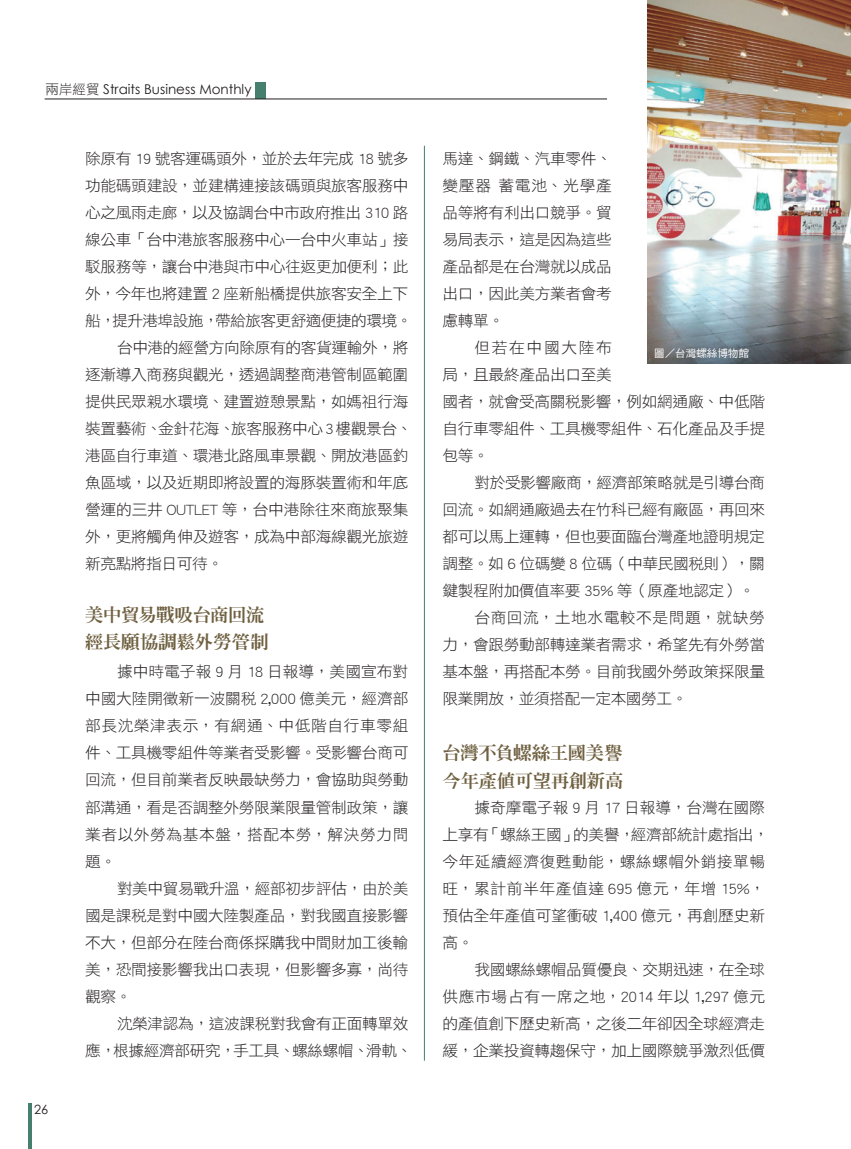
<style>
.page{position:relative;width:851px;height:1149px;background:#fff}
.page>*{position:absolute;margin:0;border:0;box-sizing:border-box;transform-origin:0 0}
.t1{font:800 17.7px/27px "Inn Ming";letter-spacing:-.015em;color:#6f6040}
.t2{font:15.3px/27px "DF Hei Std W3";letter-spacing:-.025em;color:#231f20;text-align:justify}
.t3{font:15.3px/27px "DF Hei Std W3";letter-spacing:-.005em;color:#231f20}
.t4{font:15.3px "DF Hei Std W3";letter-spacing:.035em;color:#231f20}
.t5{font:13.5px "Century Gothic";color:#231f20}
.t6{font:12.75px "Century Gothic";color:#231f20}
.t7{font:10.5px "DF Hei Std W5";color:#fff}
.s1{font-family:"DF Hei Std W3"}
</style>
<div class="page">
<div style="left:256px;top:83px;width:10px;height:16px;background:#477f6f"></div>
<hr style="left:28px;top:1103px;width:3px;height:45px;background:#477f6f">
<hr style="left:45px;top:99px;width:562px;height:1px;background:#231f20">
<hr style="left:424px;top:146px;width:1px;height:914px;background:#477f6f">
<img style="left:647px;top:0;width:203px;height:363px">
<p class="t5" style="left:45px;top:80px;width:207px"><span class="s1">兩岸經貿</span> Straits Business Monthly</p>
<p class="t6" style="left:34px;top:1100px;width:16px">26</p>
<p class="t2" style="left:85px;top:145px;width:325px">除原有 19 號客運碼頭外，並於去年完成 18 號多</p>
<p class="t2" style="left:85px;top:172px;width:325px">功能碼頭建設，並建構連接該碼頭與旅客服務中</p>
<p class="t2" style="left:85px;top:199px;width:325px">心之風雨走廊，以及協調台中市政府推出 310 路</p>
<p class="t2" style="left:85px;top:226px;width:325px">線公車「台中港旅客服務中心—台中火車站」接</p>
<p class="t2" style="left:85px;top:253px;width:325px">駁服務等，讓台中港與市中心往返更加便利；此</p>
<p class="t2" style="left:85px;top:280px;width:325px">外，今年也將建置 2 座新船橋提供旅客安全上下</p>
<p class="t2" style="left:85px;top:307px;width:329px">船，提升港埠設施，帶給旅客更舒適便捷的環境。</p>
<p class="t2" style="left:117px;top:334px;width:293px">台中港的經營方向除原有的客貨運輸外，將</p>
<p class="t2" style="left:85px;top:361px;width:325px">逐漸導入商務與觀光，透過調整商港管制區範圍</p>
<p class="t2" style="left:85px;top:388px;width:325px">提供民眾親水環境、建置遊憩景點，如媽祖行海</p>
<p class="t2" style="left:85px;top:415px;width:329px">裝置藝術、金針花海、旅客服務中心3樓觀景台、</p>
<p class="t2" style="left:85px;top:442px;width:325px">港區自行車道、環港北路風車景觀、開放港區釣</p>
<p class="t2" style="left:85px;top:469px;width:325px">魚區域，以及近期即將設置的海豚裝置術和年底</p>
<p class="t2" style="left:85px;top:496px;width:325px">營運的三井 OUTLET 等，台中港除往來商旅聚集</p>
<p class="t2" style="left:85px;top:523px;width:325px">外，更將觸角伸及遊客，成為中部海線觀光旅遊</p>
<p class="t2" style="left:85px;top:550px;width:139px">新亮點將指日可待。</p>
<p class="t1" style="left:85px;top:600px;width:199px">美中貿易戰吸台商回流　經長願協調鬆外勞管制</p>
<p class="t2" style="left:85px;top:658px;width:325px;text-indent:32px">據中時電子報 9 月 18 日報導，美國宣布對中國大陸開徵新一波關稅 2,000 億美元，經濟部部長沈榮津表示，有網通、中低階自行車零組件、工具機零組件等業者受影響。受影響台商可回流，但目前業者反映最缺勞力，會協助與勞動部溝通，看是否調整外勞限業限量管制政策，讓業者以外勞為基本盤，搭配本勞，解決勞力問題。</p>
<p class="t2" style="left:85px;top:874px;width:325px;text-indent:32px">對美中貿易戰升溫，經部初步評估，由於美國是課稅是對中國大陸製產品，對我國直接影響不大，但部分在陸台商係採購我中間財加工後輸美，恐間接影響我出口表現，但影響多寡，尚待觀察。</p>
<p class="t2" style="left:85px;top:1009px;width:329px;text-align:right">沈榮津認為，這波課稅對我會有正面轉單效<br>應，根據經濟部研究，手工具、螺絲螺帽、滑軌、</p>
<p class="t2" style="left:442px;top:145px;width:171px">馬達、鋼鐵、汽車零件、變壓器 蓄電池、光學產品等將有利出口競爭。貿易局表示，這是因為這些產品都是在台灣就以成品出口，因此美方業者會考慮轉單。</p>
<p class="t2" style="left:442px;top:334px;width:324px;text-align:left;text-indent:32px">但若在中國大陸布<br>局，且最終產品出口至美<br>國者，就會受高關稅影響，例如網通廠、中低階自行車零組件、工具機零組件、石化產品及手提包等。</p>
<p class="t2" style="left:474px;top:468px;width:292px">對於受影響廠商，經濟部策略就是引導台商</p>
<p class="t2" style="left:442px;top:495px;width:324px">回流。如網通廠過去在竹科已經有廠區，再回來</p>
<p class="t2" style="left:442px;top:522px;width:324px">都可以馬上運轉，但也要面臨台灣產地證明規定</p>
<p class="t2" style="left:442px;top:549px;width:324px">調整。如 6 位碼變 8 位碼（中華民國稅則），關</p>
<p class="t2" style="left:442px;top:576px;width:314px">鍵製程附加價值率要 35% 等（原產地認定）。</p>
<p class="t4" style="left:474px;top:609px;width:292px">台商回流，土地水電較不是問題，就缺勞</p>
<p class="t2" style="left:442px;top:630px;width:324px">力，會跟勞動部轉達業者需求，希望先有外勞當</p>
<p class="t2" style="left:442px;top:657px;width:324px">基本盤，再搭配本勞。目前我國外勞政策採限量</p>
<p class="t2" style="left:442px;top:684px;width:246px">限業開放，並須搭配一定本國勞工。</p>
<p class="t1" style="left:442px;top:739px;width:200px">台灣不負螺絲王國美譽　今年產值可望再創新高</p>
<p class="t3" style="left:442px;top:793px;width:328px;text-indent:32px">據奇摩電子報 9 月 17 日報導，台灣在國際上享有「螺絲王國」的美譽，經濟部統計處指出，今年延續經濟復甦動能，螺絲螺帽外銷接單暢旺，累計前半年產值達 695 億元，年增 15%，預估全年產值可望衝破 1,400 億元，再創歷史新高。</p>
<p class="t2" style="left:442px;top:955px;width:324px;text-indent:32px">我國螺絲螺帽品質優良、交期迅速，在全球供應市場占有一席之地，2014 年以 1,297 億元的產值創下歷史新高，之後二年卻因全球經濟走緩，企業投資轉趨保守，加上國際競爭激烈低價</p>
<p class="t7" style="left:654px;top:347px;width:96px">圖／台灣螺絲博物館</p>
</div>
